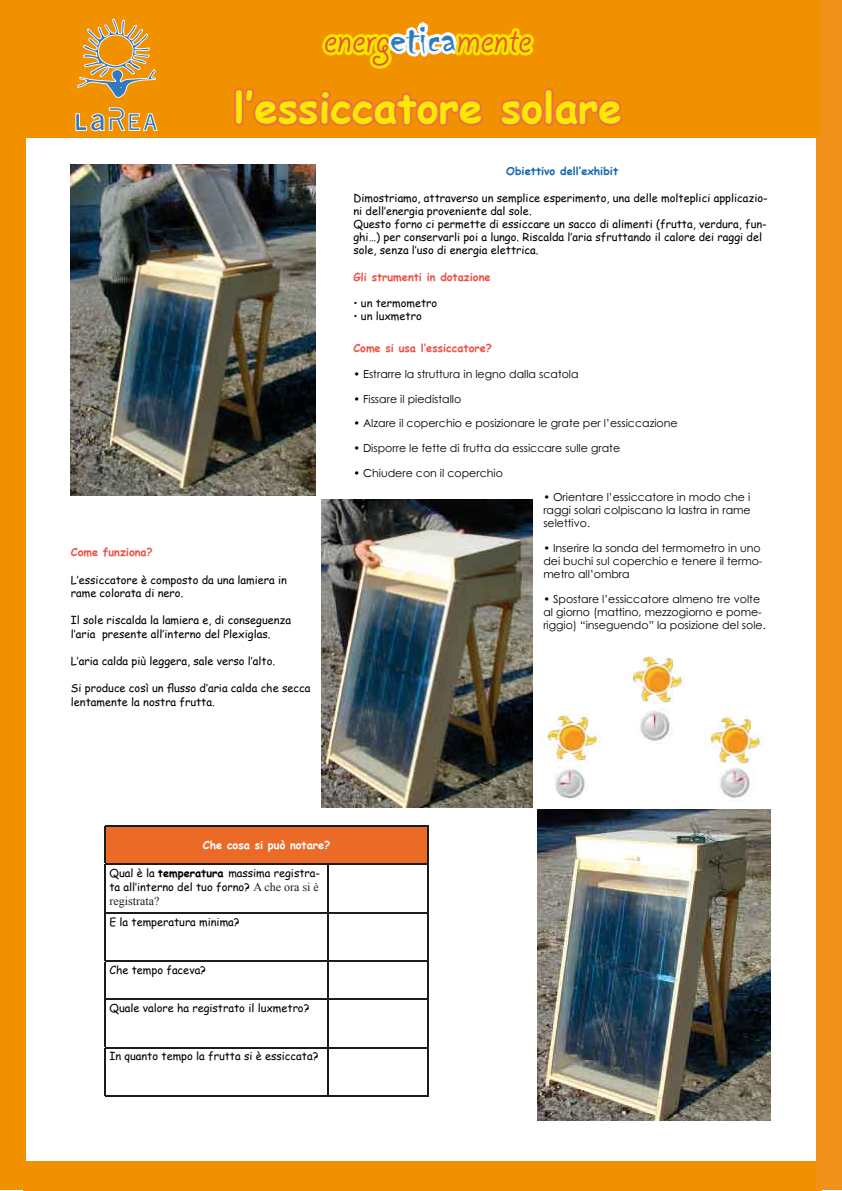
<style>
.page{position:relative;width:842px;height:1191px;background:#fff}
.page>*{position:absolute;margin:0;border:0;box-sizing:border-box;transform-origin:0 0}
.t1{font:44px "Giddyup Std";color:#e9512c}
.t2{font:700 42px "Comic Sans MS";color:#fbea00}
.t3{font:12px "Times New Roman";color:#1b1c20}
.t4{font:11px/13.2px "Comic Sans MS";color:#000}
.t5{font:11px/13.2px "Century Gothic";color:#000}
.t6{font:700 11px "Comic Sans MS";color:#e9554a}
.t7{font:700 11px "Comic Sans MS";color:#1767b1}
.t8{font:700 11px "Comic Sans MS";color:#fff}
.s1{font-family:"Chiller";font-size:48px;color:#3178bd}
.s2{font-weight:700}
.s3{font-family:"Times New Roman";font-size:12px;color:#1b1c20}
</style>
<div class="page">
<div style="left:0;top:0;width:26px;height:1190px;background:#f29100"></div>
<div style="left:23px;top:1161px;width:798px;height:29px;background:#f29100"></div>
<div style="left:816px;top:0;width:25px;height:1190px;background:#f1911a"></div>
<img style="left:71px;top:164px;width:245px;height:331px">
<img style="left:322px;top:500px;width:211px;height:307px">
<img style="left:537px;top:809px;width:233px;height:311px">
<div style="left:105px;top:826px;width:323px;height:37px;background:#ec6a28"></div>
<hr style="left:105px;top:825px;width:223px;height:1px;background:#1b1c20">
<hr style="left:105px;top:826px;width:1px;height:37px;background:#1b1c20">
<hr style="left:328px;top:825px;width:100px;height:1px;background:#1b1c20">
<hr style="left:427px;top:826px;width:1px;height:37px;background:#1b1c20">
<hr style="left:105px;top:863px;width:223px;height:1px;background:#1b1c20">
<hr style="left:105px;top:864px;width:1px;height:48px;background:#1b1c20">
<hr style="left:328px;top:863px;width:100px;height:1px;background:#1b1c20">
<hr style="left:327px;top:864px;width:1px;height:48px;background:#1b1c20">
<hr style="left:427px;top:864px;width:1px;height:48px;background:#1b1c20">
<hr style="left:105px;top:912px;width:223px;height:1px;background:#1b1c20">
<hr style="left:105px;top:913px;width:1px;height:48px;background:#1b1c20">
<hr style="left:328px;top:912px;width:100px;height:1px;background:#1b1c20">
<hr style="left:327px;top:913px;width:1px;height:48px;background:#1b1c20">
<hr style="left:427px;top:913px;width:1px;height:48px;background:#1b1c20">
<hr style="left:105px;top:961px;width:223px;height:1px;background:#1b1c20">
<hr style="left:105px;top:962px;width:1px;height:36px;background:#1b1c20">
<hr style="left:328px;top:961px;width:100px;height:1px;background:#1b1c20">
<hr style="left:327px;top:962px;width:1px;height:36px;background:#1b1c20">
<hr style="left:427px;top:962px;width:1px;height:36px;background:#1b1c20">
<hr style="left:105px;top:998px;width:223px;height:1px;background:#1b1c20">
<hr style="left:105px;top:999px;width:1px;height:48px;background:#1b1c20">
<hr style="left:328px;top:998px;width:100px;height:1px;background:#1b1c20">
<hr style="left:327px;top:999px;width:1px;height:48px;background:#1b1c20">
<hr style="left:427px;top:999px;width:1px;height:48px;background:#1b1c20">
<hr style="left:105px;top:1047px;width:223px;height:1px;background:#1b1c20">
<hr style="left:105px;top:1048px;width:1px;height:47px;background:#1b1c20">
<hr style="left:328px;top:1047px;width:100px;height:1px;background:#1b1c20">
<hr style="left:327px;top:1048px;width:1px;height:47px;background:#1b1c20">
<hr style="left:427px;top:1048px;width:1px;height:47px;background:#1b1c20">
<hr style="left:105px;top:1095px;width:223px;height:1px;background:#1b1c20">
<hr style="left:328px;top:1095px;width:100px;height:1px;background:#1b1c20">
<img style="left:544px;top:714px;width:56px;height:47px">
<img style="left:629px;top:656px;width:56px;height:47px">
<img style="left:707px;top:716px;width:56px;height:48px">
<img style="left:640px;top:708px;width:32px;height:35px">
<img style="left:555px;top:765px;width:30px;height:34px">
<img style="left:720px;top:768px;width:31px;height:33px">
<div style="left:22px;top:1px;width:797px;height:137px;background:#f29100"></div>
<svg style="left:231px;top:0;width:393px;height:311px"></svg>
<svg style="left:75px;top:107px;width:83px;height:24px"></svg>
<svg style="left:77px;top:19px;width:79px;height:79px"></svg>
<h1 class="t1" style="left:324px;top:15px;width:209px">energ<span class="s1">etica</span>mente</h1>
<h2 class="t2" style="left:233px;top:77px;width:390px">l‛essiccatore solare</h2>
<p class="t6" style="left:71px;top:544px;width:84px">Come funziona?</p>
<p class="t4" style="left:71px;top:573px;width:218px">L‛essiccatore è composto da una lamiera in rame colorata di nero.</p>
<p class="t4" style="left:71px;top:613px;width:222px">Il sole riscalda la lamiera e, di conseguenza l‛aria presente all‛interno del Plexiglas.</p>
<p class="t4" style="left:71px;top:654px;width:206px">L‛aria calda più leggera, sale verso l‛alto.</p>
<p class="t4" style="left:71px;top:681px;width:241px">Si produce così un flusso d‛aria calda che secca lentamente la nostra frutta.</p>
<p class="t7" style="left:506px;top:163px;width:113px">Obiettivo dell‛exhibit</p>
<p class="t4" style="left:353px;top:191px;width:416px">Dimostriamo, attraverso un semplice esperimento, una delle molteplici applicazio&shy;ni dell‛energia proveniente dal sole.<br>Questo forno ci permette di essiccare un sacco di alimenti (frutta, verdura, fun&shy;ghi…) per conservarli poi a lungo. Riscalda l‛aria sfruttando il calore dei raggi del sole, senza l‛uso di energia elettrica.</p>
<p class="t6" style="left:353px;top:269px;width:139px">Gli strumenti in dotazione</p>
<p class="t4" style="left:353px;top:296px;width:85px">• un termometro</p>
<p class="t4" style="left:353px;top:309px;width:70px">• un luxmetro</p>
<p class="t6" style="left:353px;top:340px;width:140px">Come si usa l‛essiccatore?</p>
<p class="t5" style="left:353px;top:368px;width:227px">• Estrarre la struttura in legno dalla scatola</p>
<p class="t5" style="left:353px;top:392px;width:109px">• Fissare il piedistallo</p>
<p class="t5" style="left:353px;top:417px;width:326px">• Alzare il coperchio e posizionare le grate per l’essiccazione</p>
<p class="t5" style="left:353px;top:441px;width:268px">• Disporre le fette di frutta da essiccare sulle grate</p>
<p class="t5" style="left:353px;top:466px;width:151px">• Chiudere con il coperchio</p>
<p class="t5" style="left:543px;top:490px;width:209px;text-align:justify">• Orientare l’essiccatore in modo che i raggi solari colpiscano la lastra in rame selettivo.</p>
<p class="t5" style="left:543px;top:541px;width:221px">• Inserire la sonda del termometro in uno dei buchi sul coperchio e tenere il termo&shy;metro all’ombra</p>
<p class="t5" style="left:543px;top:592px;width:224px">• Spostare l’essiccatore almeno tre volte al giorno (mattino, mezzogiorno e pome&shy;riggio) “inseguendo” la posizione del sole.</p>
<p class="t8" style="left:203px;top:837px;width:129px">Che cosa si può notare?</p>
<p class="t4" style="left:109px;top:865px;width:212px;line-height:14.4px">Qual è la <span class="s2">temperatura</span> massima registra&shy;ta all‛interno del tuo forno? <span class="s3">A che ora si è</span></p>
<p class="t3" style="left:109px;top:893px;width:51px">registrata?</p>
<p class="t4" style="left:109px;top:914px;width:132px">E la temperatura minima?</p>
<p class="t4" style="left:109px;top:963px;width:98px">Che tempo faceva?</p>
<p class="t4" style="left:109px;top:1001px;width:202px">Quale valore ha registrato il luxmetro?</p>
<p class="t4" style="left:109px;top:1049px;width:211px">In quanto tempo la frutta si è essiccata?</p>
</div>
